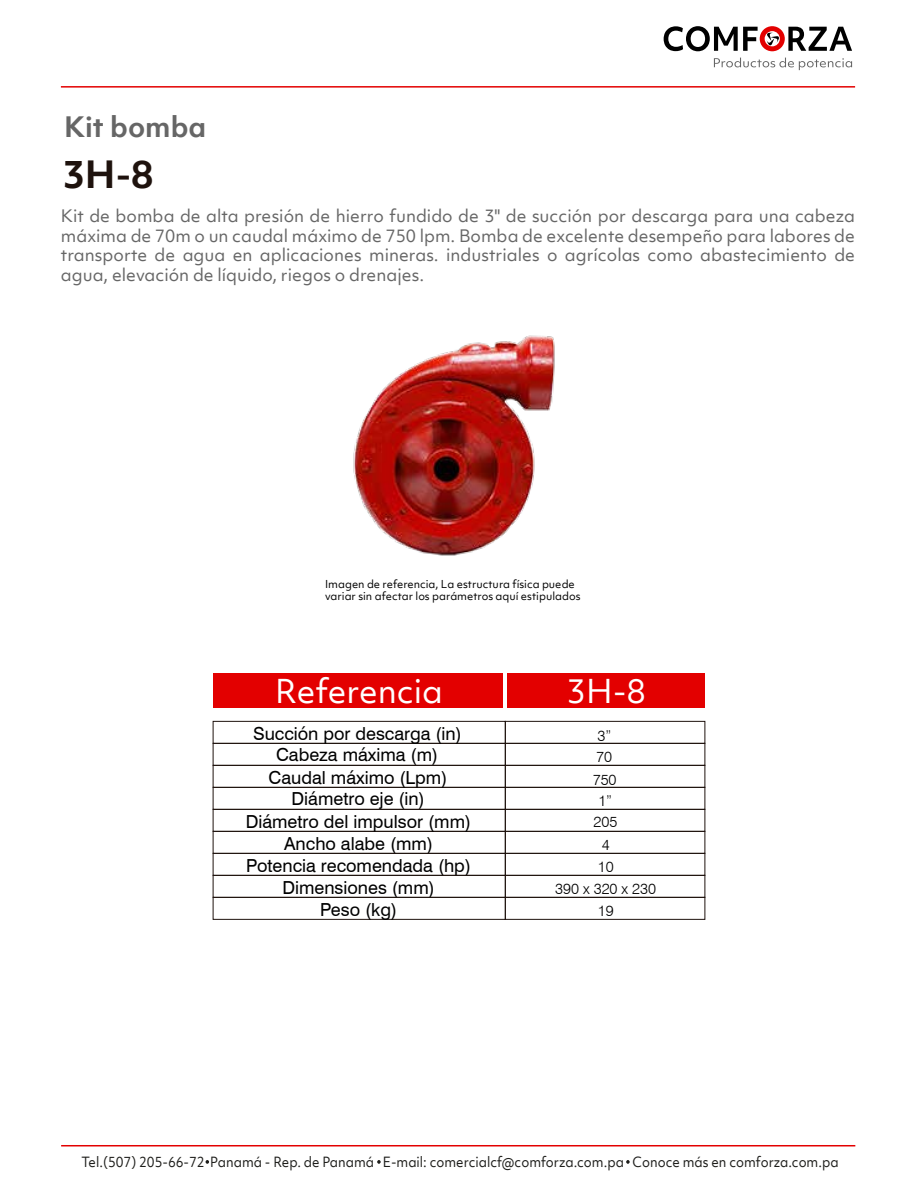
<style>
.page{position:relative;width:918px;height:1188px;background:#fff}
.page>*{position:absolute;margin:0;border:0;box-sizing:border-box;transform-origin:0 0}
.t1{font:700 36px "Objektiv Mk 1";color:#1e120d}
.t2{font:31.5px "Objektiv Mk 1";color:#fff}
.t3{font:700 27px "Objektiv Mk 1";color:#666}
.t4{font:18px "Swiss 721 BT";color:#000}
.t5{font:16.5px/19.8px "Objektiv Mk 1";color:#666;text-align:justify}
.t6{font:300 15px "Swiss 721 BT";color:#000}
.t7{font:13.5px "Objektiv Mk 1";color:#1d1d1a;scale:.93 1}
.t8{font:10.5px/12.6px "Objektiv Mk 1";color:#000}
</style>
<div class="page">
<svg style="left:377px;top:1160px;width:4px;height:4px"></svg>
<svg style="left:206px;top:1160px;width:3px;height:4px"></svg>
<svg style="left:626px;top:1160px;width:4px;height:4px"></svg>
<svg style="left:664px;top:26px;width:188px;height:25px"></svg>
<svg style="left:714px;top:58px;width:138px;height:12px"></svg>
<hr style="left:61px;top:86px;width:794px;height:2px;background:#e30000">
<hr style="left:61px;top:1145px;width:794px;height:1px;background:#e30000">
<div style="left:213px;top:673px;width:290px;height:35px;background:#e30000"></div>
<div style="left:508px;top:673px;width:197px;height:35px;background:#e30000"></div>
<div style="left:213px;top:721px;width:293px;height:23px;border:1px solid #1e120d"></div>
<div style="left:213px;top:743px;width:293px;height:23px;border:1px solid #1e120d"></div>
<div style="left:213px;top:765px;width:293px;height:23px;border:1px solid #1e120d"></div>
<div style="left:213px;top:787px;width:293px;height:23px;border:1px solid #1e120d"></div>
<div style="left:213px;top:809px;width:293px;height:23px;border:1px solid #1e120d"></div>
<div style="left:213px;top:831px;width:293px;height:23px;border:1px solid #1e120d"></div>
<div style="left:505px;top:721px;width:200px;height:23px;border:1px solid #1e120d"></div>
<div style="left:505px;top:743px;width:200px;height:23px;border:1px solid #1e120d"></div>
<div style="left:505px;top:765px;width:200px;height:23px;border:1px solid #1e120d"></div>
<div style="left:505px;top:787px;width:200px;height:23px;border:1px solid #1e120d"></div>
<div style="left:505px;top:809px;width:200px;height:23px;border:1px solid #1e120d"></div>
<div style="left:505px;top:831px;width:200px;height:23px;border:1px solid #1e120d"></div>
<div style="left:213px;top:853px;width:293px;height:23px;border:1px solid #1e120d"></div>
<div style="left:505px;top:853px;width:200px;height:23px;border:1px solid #1e120d"></div>
<div style="left:213px;top:875px;width:293px;height:23px;border:1px solid #1e120d"></div>
<div style="left:505px;top:875px;width:200px;height:23px;border:1px solid #1e120d"></div>
<div style="left:213px;top:897px;width:293px;height:23px;border:1px solid #1e120d"></div>
<div style="left:505px;top:897px;width:200px;height:23px;border:1px solid #1e120d"></div>
<img style="left:353px;top:335px;width:202px;height:221px">
<h3 class="t3" style="left:64px;top:108px;width:144px">Kit bomba</h3>
<h1 class="t1" style="left:63px;top:149px;width:92px">3H-8</h1>
<p class="t5" style="left:61px;top:206px;width:796px">Kit de bomba de alta presión de hierro fundido de 3" de succión por descarga para una cabeza máxima de 70m o un caudal máximo de 750 lpm. Bomba de excelente desempeño para labores de transporte de agua en aplicaciones mineras. industriales o agrícolas como abastecimiento de agua, elevación de líquido, riegos o drenajes.</p>
<p class="t8" style="left:325px;top:577px;width:257px">Imagen de referencia, La estructura física puede variar sin afectar los parámetros aquí estipulados</p>
<h2 class="t2" style="left:275px;top:670px;width:169px">Referencia</h2>
<h2 class="t2" style="left:567px;top:670px;width:81px">3H-8</h2>
<p class="t4" style="left:253px;top:723px;width:210px">Succión por descarga (in)</p>
<p class="t6" style="left:598px;top:726px;width:15px">3”</p>
<p class="t4" style="left:276px;top:744px;width:164px">Cabeza máxima (m)</p>
<p class="t6" style="left:596px;top:747px;width:17px">70</p>
<p class="t4" style="left:269px;top:767px;width:180px">Caudal máximo (Lpm)</p>
<p class="t6" style="left:593px;top:770px;width:25px">750</p>
<p class="t4" style="left:292px;top:788px;width:135px">Diámetro eje (in)</p>
<p class="t6" style="left:598px;top:791px;width:15px">1”</p>
<p class="t4" style="left:246px;top:810px;width:227px">Diámetro del impulsor (mm)</p>
<p class="t6" style="left:594px;top:813px;width:25px">205</p>
<p class="t4" style="left:284px;top:832px;width:150px">Ancho alabe (mm)</p>
<p class="t6" style="left:602px;top:836px;width:9px">4</p>
<p class="t4" style="left:246px;top:854px;width:226px">Potencia recomendada (hp)</p>
<p class="t6" style="left:598px;top:858px;width:17px">10</p>
<p class="t4" style="left:282px;top:876px;width:154px">Dimensiones (mm)</p>
<p class="t6" style="left:555px;top:880px;width:103px">390 x 320 x 230</p>
<p class="t4" style="left:320px;top:898px;width:79px">Peso (kg)</p>
<p class="t6" style="left:598px;top:902px;width:17px">19</p>
<p class="t7" style="left:81px;top:1153px;width:816px">Tel.(507) 205-66-72 Panamá - Rep. de Panamá E-mail: comercialcf@comforza.com.pa Conoce más en comforza.com.pa</p>
</div>
